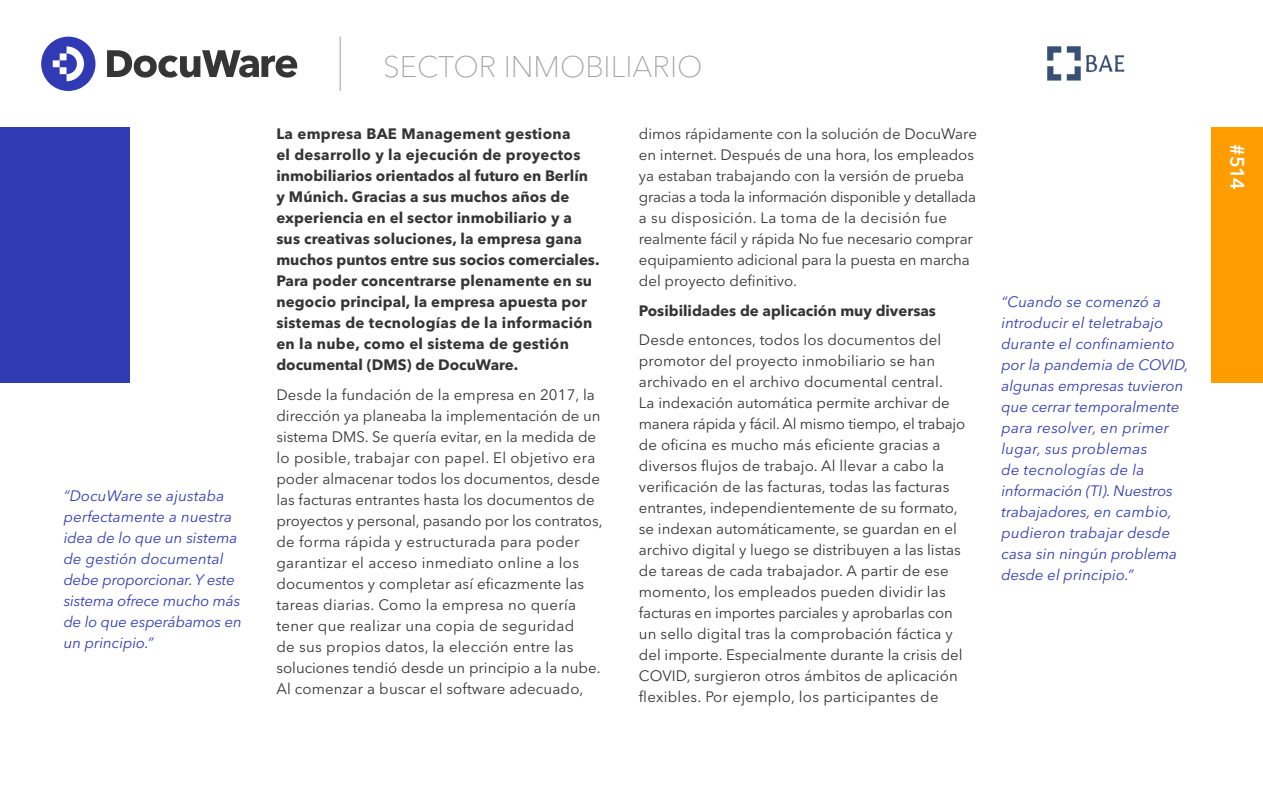
<style>
.page{position:relative;width:1263px;height:787px;background:#fff}
.page>*{position:absolute;margin:0;border:0;box-sizing:border-box;transform-origin:0 0}
.t1{font:100 29.4px "Avenir Next LT Pro";color:#9e9e9e}
.t2{font:600 19.5px "Avenir Next LT Pro";color:#fff}
.t3{font:15px/21px "Avenir Next LT Pro";color:#353535}
.t4{font:italic 15px/21px "Avenir Next LT Pro";color:#303ab2}
.t5{font:700 15px/21px "Avenir Next LT Pro";letter-spacing:.01em;color:#353535}
</style>
<div class="page">
<svg style="left:41px;top:37px;width:55px;height:54px"></svg>
<svg style="left:107px;top:50px;width:190px;height:28px"></svg>
<hr style="left:340px;top:37px;width:1px;height:54px;background:#9e9e9e">
<div style="left:1212px;top:128px;width:51px;height:255px;background:#ff9d00"></div>
<div style="left:0;top:128px;width:130px;height:255px;background:#303ab2"></div>
<img style="left:1047px;top:46px;width:77px;height:34px">
<p class="t4" style="left:64px;top:485px;width:179px">“DocuWare se ajustaba perfectamente a nuestra idea de lo que un sistema de gestión documental debe proporcionar. Y este sistema ofrece mucho más de lo que esperábamos en un principio.”</p>
<h1 class="t1" style="left:383px;top:49px;width:321px">SECTOR INMOBILIARIO</h1>
<p class="t5" style="left:276px;top:123px;width:325px">La empresa BAE Management gestiona<br>el desarrollo y la ejecución de proyectos inmobiliarios orientados al futuro en Berlín y Múnich. Gracias a sus muchos años de experiencia en el sector inmobiliario y a<br>sus creativas soluciones, la empresa gana muchos puntos entre sus socios comerciales.<br>Para poder concentrarse plenamente en su negocio principal, la empresa apuesta por sistemas de tecnologías de la información en la nube, como el sistema de gestión documental (DMS) de DocuWare.</p>
<p class="t3" style="left:276px;top:384px;width:328px">Desde la fundación de la empresa en 2017, la dirección ya planeaba la implementación de un sistema DMS. Se quería evitar, en la medida de lo posible, trabajar con papel. El objetivo era poder almacenar todos los documentos, desde las facturas entrantes hasta los documentos de proyectos y personal, pasando por los contratos, de forma rápida y estructurada para poder garantizar el acceso inmediato online a los documentos y completar así eficazmente las tareas diarias. Como la empresa no quería tener que realizar una copia de seguridad<br>de sus propios datos, la elección entre las soluciones tendió desde un principio a la nube.<br>Al comenzar a buscar el software adecuado,</p>
<p class="t3" style="left:639px;top:123px;width:340px">dimos rápidamente con la solución de DocuWare en internet. Después de una hora, los empleados ya estaban trabajando con la versión de prueba gracias a toda la información disponible y detallada a su disposición. La toma de la decisión fue realmente fácil y rápida No fue necesario comprar equipamiento adicional para la puesta en marcha del proyecto definitivo.</p>
<p class="t5" style="left:639px;top:300px;width:299px">Posibilidades de aplicación muy diversas</p>
<p class="t3" style="left:639px;top:329px;width:328px">Desde entonces, todos los documentos del promotor del proyecto inmobiliario se han archivado en el archivo documental central.<br>La indexación automática permite archivar de manera rápida y fácil. Al mismo tiempo, el trabajo de oficina es mucho más eficiente gracias a diversos flujos de trabajo. Al llevar a cabo la verificación de las facturas, todas las facturas entrantes, independientemente de su formato, se indexan automáticamente, se guardan en el archivo digital y luego se distribuyen a las listas de tareas de cada trabajador. A partir de ese momento, los empleados pueden dividir las facturas en importes parciales y aprobarlas con un sello digital tras la comprobación fáctica y del importe. Especialmente durante la crisis del COVID, surgieron otros ámbitos de aplicación flexibles. Por ejemplo, los participantes de</p>
<p class="t4" style="left:1001px;top:291px;width:189px">“Cuando se comenzó a introducir el teletrabajo durante el confinamiento por la pandemia de COVID, algunas empresas tuvieron que cerrar temporalmente para resolver, en primer lugar, sus problemas<br>de tecnologías de la información (TI). Nuestros trabajadores, en cambio, pudieron trabajar desde casa sin ningún problema desde el principio.”</p>
<h2 class="t2" style="left:1249px;top:144px;width:47px;rotate:90deg">#514</h2>
</div>
